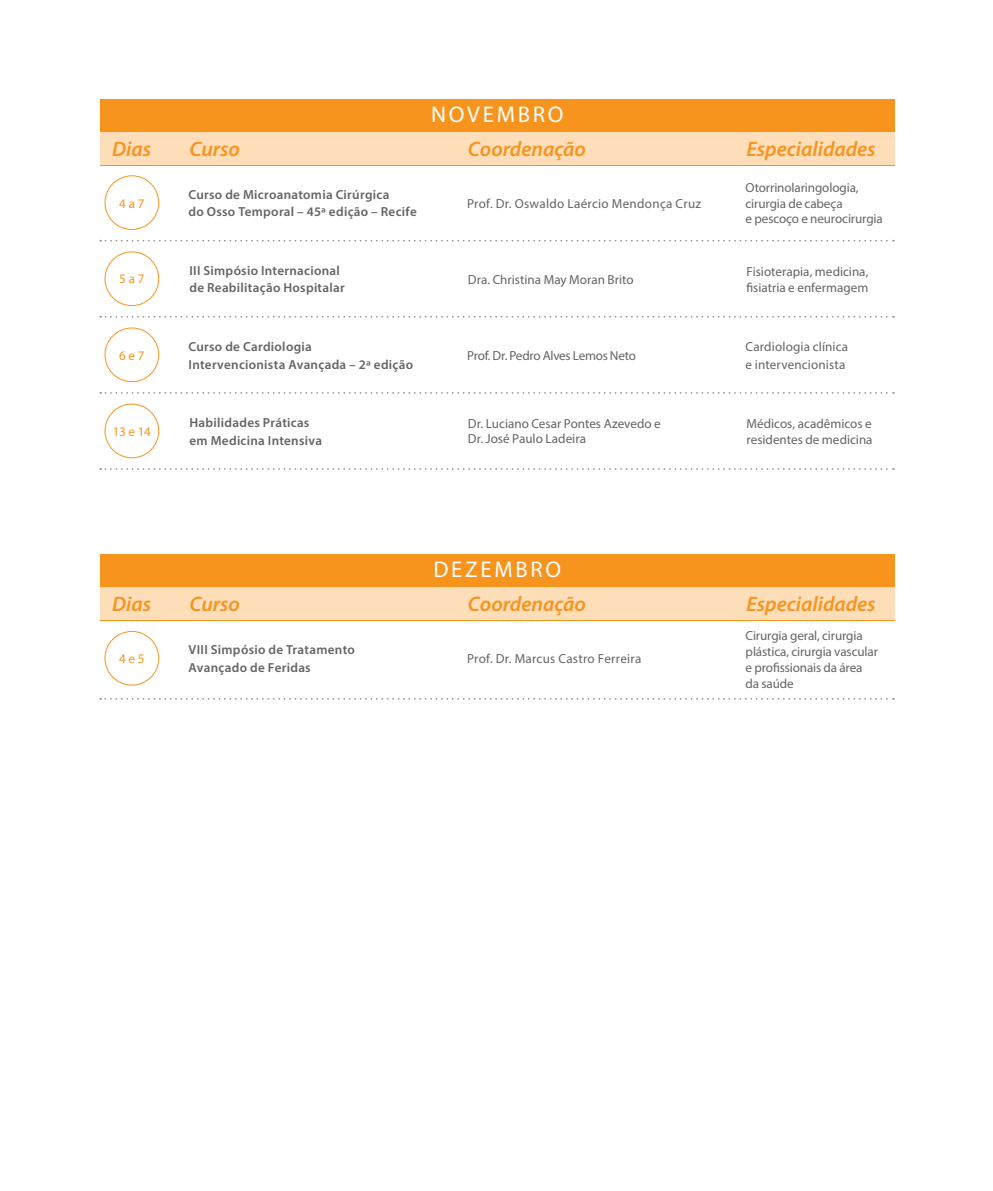
<style>
.page{position:relative;width:993px;height:1191px;background:#fff}
.page>*{position:absolute;margin:0;border:0;box-sizing:border-box;transform-origin:0 0}
.t1{font:22.75px "Myriad Pro";color:#fff}
.t2{font:italic 600 21px "Myriad Pro";color:#f7941e}
.t3{font:13.12px/15.8px "Myriad Pro";color:#636466}
.t4{font:600 13.12px/17.5px "Myriad Pro";letter-spacing:.02em;color:#636466}
.t5{font:13.12px "Myriad Pro";letter-spacing:.02em;color:#636466}
.t6{font:13.12px "Myriad Pro";letter-spacing:-.02em;color:#636466}
.t7{font:13.12px "Myriad Pro";color:#f7941e}
</style>
<div class="page">
<svg style="left:100px;top:240px;width:793px;height:1px"></svg>
<svg style="left:100px;top:392px;width:793px;height:2px"></svg>
<svg style="left:100px;top:468px;width:793px;height:2px"></svg>
<svg style="left:100px;top:316px;width:793px;height:2px"></svg>
<div style="left:100px;top:99px;width:794px;height:66px;background:#f7941e"></div>
<div style="left:100px;top:132px;width:794px;height:33px;background:#feddb9"></div>
<div style="left:104px;top:251px;width:55px;height:55px;border:1px solid #f7941e;border-radius:50%"></div>
<div style="left:104px;top:404px;width:55px;height:54px;border:1px solid #f7941e;border-radius:50%"></div>
<div style="left:104px;top:175px;width:55px;height:55px;border:1px solid #f7941e;border-radius:50%"></div>
<svg style="left:100px;top:698px;width:793px;height:1px"></svg>
<div style="left:100px;top:554px;width:794px;height:66px;background:#f7941e"></div>
<div style="left:100px;top:587px;width:794px;height:33px;background:#feddb9"></div>
<div style="left:104px;top:631px;width:55px;height:54px;border:1px solid #f7941e;border-radius:50%"></div>
<div style="left:104px;top:327px;width:55px;height:55px;border:1px solid #f7941e;border-radius:50%"></div>
<h1 class="t1" style="left:431px;top:101px;width:18px">novembro</h1>
<h2 class="t2" style="left:112px;top:136px;width:40px">Dias</h2>
<h2 class="t2" style="left:189px;top:136px;width:52px">Curso</h2>
<h2 class="t2" style="left:468px;top:136px;width:119px">Coordenação</h2>
<h2 class="t2" style="left:746px;top:136px;width:131px">Especialidades</h2>
<p class="t7" style="left:119px;top:195px;width:27px">4 a 7</p>
<p class="t4" style="left:188px;top:185px;width:230px">Curso de Microanatomia Cirúrgica<br>do Osso Temporal – 45ª edição – Recife</p>
<p class="t5" style="left:467px;top:195px;width:235px">Prof. Dr. Oswaldo Laércio Mendonça Cruz</p>
<p class="t3" style="left:745px;top:179px;width:139px">Otorrinolaringologia, cirurgia de cabeça<br>e pescoço e neurocirurgia</p>
<p class="t4" style="left:189px;top:261px;width:157px">III Simpósio Internacional de Reabilitação Hospitalar</p>
<p class="t7" style="left:119px;top:271px;width:27px">5 a 7</p>
<p class="t3" style="left:746px;top:263px;width:123px">Fisioterapia, medicina, fisiatria e enfermagem</p>
<p class="t3" style="left:468px;top:271px;width:167px">Dra. Christina May Moran Brito</p>
<p class="t7" style="left:119px;top:347px;width:27px">6 e 7</p>
<p class="t3" style="left:745px;top:338px;width:104px;line-height:17.5px">Cardiologia clínica e intervencionista</p>
<p class="t4" style="left:188px;top:337px;width:226px">Curso de Cardiologia<br>Intervencionista Avançada – 2ª edição</p>
<p class="t6" style="left:467px;top:347px;width:170px">Prof. Dr. Pedro Alves Lemos Neto</p>
<p class="t4" style="left:189px;top:413px;width:134px">Habilidades Práticas em Medicina Intensiva</p>
<p class="t7" style="left:113px;top:423px;width:39px">13 e 14</p>
<p class="t3" style="left:746px;top:415px;width:128px">Médicos, acadêmicos e residentes de medicina</p>
<p class="t3" style="left:468px;top:416px;width:194px;line-height:14.9px">Dr. Luciano Cesar Pontes Azevedo e<br>Dr. José Paulo Ladeira</p>
<h1 class="t1" style="left:433px;top:555px;width:17px">dezembro</h1>
<h2 class="t2" style="left:112px;top:590px;width:40px">Dias</h2>
<h2 class="t2" style="left:189px;top:590px;width:52px">Curso</h2>
<h2 class="t2" style="left:468px;top:590px;width:119px">Coordenação</h2>
<h2 class="t2" style="left:746px;top:590px;width:131px">Especialidades</h2>
<p class="t7" style="left:119px;top:650px;width:27px">4 e 5</p>
<p class="t4" style="left:188px;top:641px;width:168px">VIII Simpósio de Tratamento<br>Avançado de Feridas</p>
<p class="t5" style="left:467px;top:650px;width:176px">Prof. Dr. Marcus Castro Ferreira</p>
<p class="t3" style="left:745px;top:628px;width:134px">Cirurgia geral, cirurgia plástica, cirurgia vascular e profissionais da área da saúde</p>
</div>
